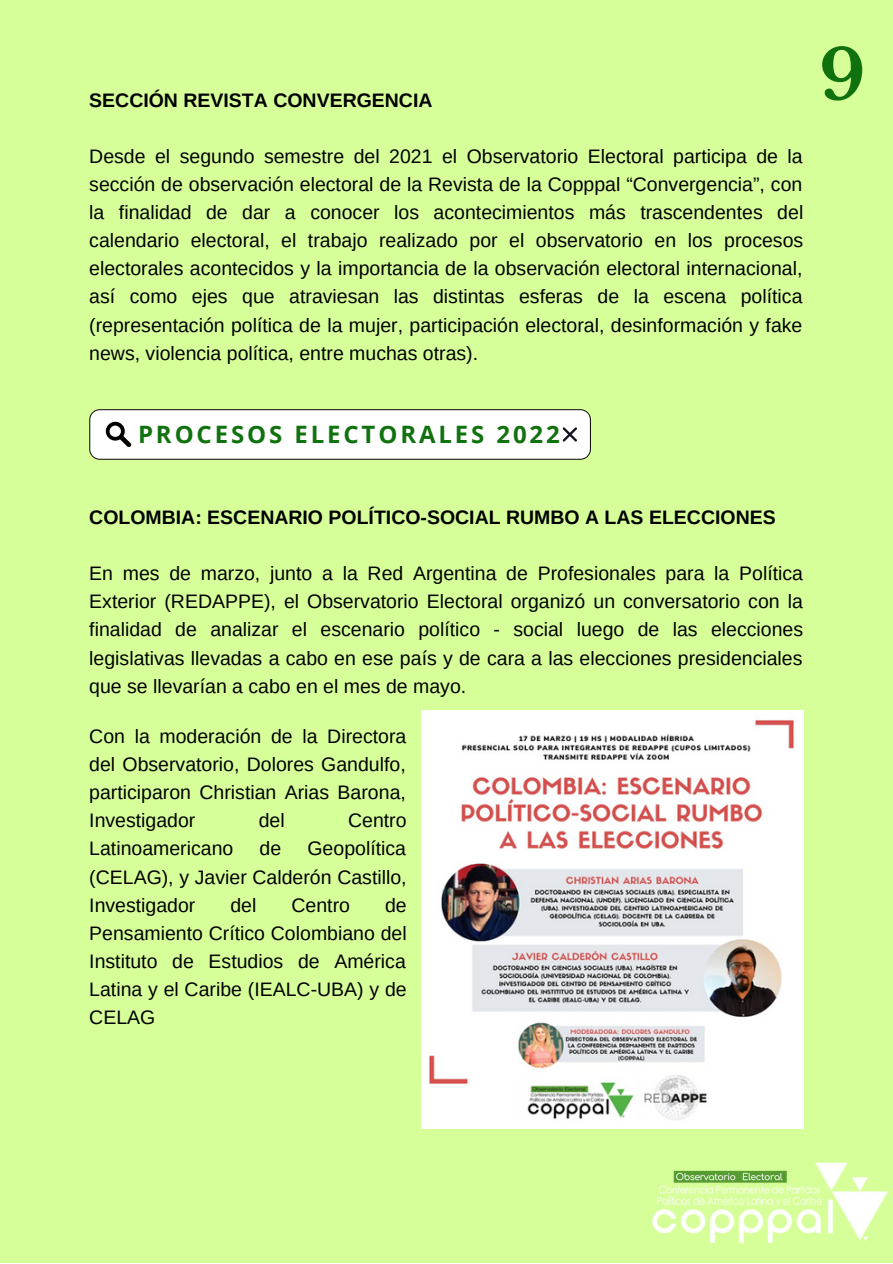
<style>
.page{position:relative;width:893px;height:1264px;background:#fff}
.page>*{position:absolute;margin:0;border:0;box-sizing:border-box;transform-origin:0 0}
.t1{font:700 69px "Libre Baskerville";color:#10720e}
.t2{font:700 24px "Open Sans";letter-spacing:.12em;color:#10720e}
.t3{font:19.5px/28px "Arimo";color:#000;text-align:justify}
.t4{font:700 19.5px "Arimo";color:#000}
</style>
<div class="page">
<div style="left:0;top:0;width:892px;height:1262px;background:#d7ff99"></div>
<img style="left:422px;top:710px;width:381px;height:418px">
<img style="left:652px;top:1162px;width:236px;height:82px">
<svg style="left:89px;top:409px;width:502px;height:51px;background:#f0f1f0"></svg>
<p class="t4" style="left:89px;top:89px;width:345px">SECCIÓN REVISTA CONVERGENCIA</p>
<p class="t3" style="left:89px;top:142px;width:715px">Desde el segundo semestre del 2021 el Observatorio Electoral participa de la sección de observación electoral de la Revista de la Copppal “Convergencia”, con la finalidad de dar a conocer los acontecimientos más trascendentes del calendario electoral, el trabajo realizado por el observatorio en los procesos electorales acontecidos y la importancia de la observación electoral internacional, así como ejes que atraviesan las distintas esferas de la escena política (representación política de la mujer, participación electoral, desinformación y fake news, violencia política, entre muchas otras).</p>
<h1 class="t1" style="left:819px;top:33px;width:48px">9</h1>
<p class="t2" style="left:138px;top:417px;width:423px">PROCESOS ELECTORALES 2022</p>
<p class="t4" style="left:89px;top:506px;width:688px">COLOMBIA: ESCENARIO POLÍTICO-SOCIAL RUMBO A LAS ELECCIONES</p>
<p class="t3" style="left:89px;top:559px;width:715px">En mes de marzo, junto a la Red Argentina de Profesionales para la Política Exterior (REDAPPE), el Observatorio Electoral organizó un conversatorio con la finalidad de analizar el escenario político - social luego de las elecciones legislativas llevadas a cabo en ese país y de cara a las elecciones presidenciales que se llevarían a cabo en el mes de mayo.</p>
<p class="t3" style="left:89px;top:722px;width:318px">Con la moderación de la Directora del Observatorio, Dolores Gandulfo, participaron Christian Arias Barona, Investigador</p>
<p class="t3" style="left:259px;top:806px;width:27px">del</p>
<p class="t3" style="left:348px;top:806px;width:60px">Centro</p>
<p class="t3" style="left:89px;top:834px;width:319px;text-indent:218px">Geopolítica (CELAG), y Javier Calderón Castillo, Investigador</p>
<p class="t3" style="left:89px;top:834px;width:146px">Latinoamericano</p>
<p class="t3" style="left:259px;top:834px;width:23px">de</p>
<p class="t3" style="left:89px;top:890px;width:319px;text-indent:296px">de Pensamiento Crítico Colombiano del Instituto de Estudios de América Latina y el Caribe (IEALC-UBA) y de CELAG</p>
<p class="t3" style="left:230px;top:890px;width:27px">del</p>
<p class="t3" style="left:291px;top:890px;width:60px">Centro</p>
</div>
